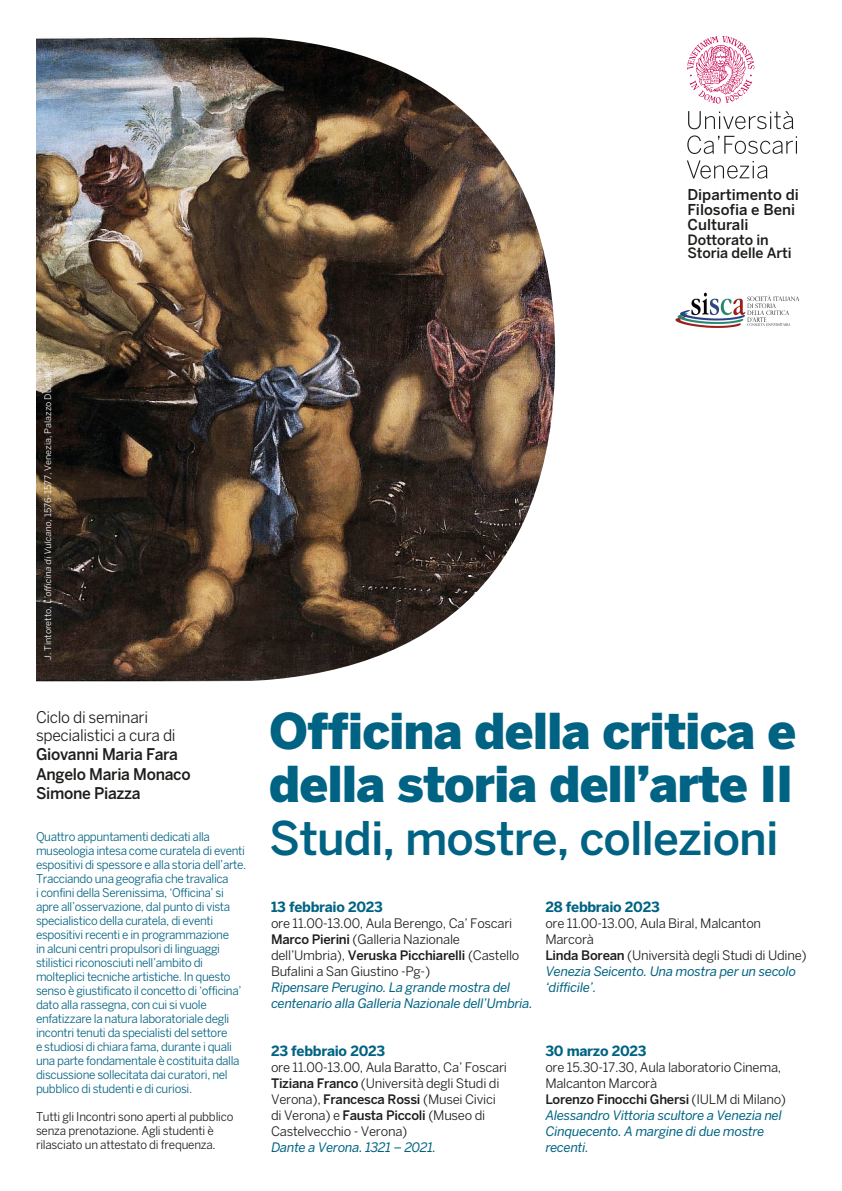
<style>
.page{position:relative;width:842px;height:1191px;background:#fff}
.page>*{position:absolute;margin:0;border:0;box-sizing:border-box;transform-origin:0 0}
.t1{font:900 49px/53px "Benton Sans";letter-spacing:-.02em;color:#006383}
.t2{font:500 46px "Benton Sans";letter-spacing:-.02em;color:#006383}
.t3{font:500 16px/19.4px "Benton Sans";letter-spacing:-.02em;color:#1d1d1b}
.t4{font:16px/18px "Benton Sans";letter-spacing:-.02em;color:#1d1d1b}
.t5{font:500 14.9px/14.9px "Benton Sans";color:#1d1d1b}
.t6{font:500 14.2px/13px "Benton Sans";letter-spacing:-.01em;color:#1d1d1b}
.t7{font:700 14px "Benton Sans";letter-spacing:-.02em;color:#006383}
.t8{font:13px/16px "Benton Sans";letter-spacing:-.02em;color:#1d1d1b}
.t9{font:italic 13px/16px "Benton Sans";letter-spacing:-.02em;color:#006383}
.t10{font:12px/14px "Benton Sans";letter-spacing:-.03em;color:#006383}
.t11{font:12px/14px "Benton Sans";letter-spacing:-.02em;color:#1d1d1b}
.t12{font:9px "Benton Sans";color:#fff}
.s1{font-weight:500}
.s2{font-style:italic;color:#006383}
.s3{font-style:normal;color:#1d1d1b}
.s4{font-weight:500;font-style:normal;color:#1d1d1b}
</style>
<div class="page">
<img style="left:36px;top:37px;width:519px;height:645px">
<img style="left:676px;top:293px;width:123px;height:35px">
<svg style="left:688px;top:111px;width:105px;height:18px"></svg>
<svg style="left:687px;top:135px;width:110px;height:19px"></svg>
<svg style="left:687px;top:160px;width:80px;height:19px"></svg>
<svg style="left:687px;top:36px;width:67px;height:68px"></svg>
<p class="t5" style="left:687px;top:187px;width:113px">Dipartimento di<br>Filosofia e Beni<br>Culturali</p>
<p class="t6" style="left:687px;top:233px;width:106px">Dottorato in<br>Storia delle Arti</p>
<p class="t12" style="left:42px;top:659px;width:290px;rotate:-90deg">J. Tintoretto, L’officina di Vulcano, 1576-1577, Venezia, Palazzo Ducale</p>
<h3 class="t4" style="left:36px;top:708px;width:141px">Ciclo di seminari specialistici a cura di</h3>
<h3 class="t3" style="left:36px;top:744px;width:156px">Giovanni Maria Fara<br>Angelo Maria Monaco<br>Simone Piazza</h3>
<p class="t10" style="left:36px;top:829px;width:212px">Quattro appuntamenti dedicati alla museologia intesa come curatela di eventi espositivi di spessore e alla storia dell’arte.<br>Tracciando una geografia che travalica<br>i confini della Serenissima, ‘Officina’ si apre all’osservazione, dal punto di vista specialistico della curatela, di eventi espositivi recenti e in programmazione<br>in alcuni centri propulsori di linguaggi stilistici riconosciuti nell’ambito di molteplici tecniche artistiche. In questo senso è giustificato il concetto di ‘officina’ dato alla rassegna, con cui si vuole enfatizzare la natura laboratoriale degli incontri tenuti da specialisti del settore<br>e studiosi di chiara fama, durante i quali una parte fondamentale è costituita dalla discussione sollecitata dai curatori, nel pubblico di studenti e di curiosi.</p>
<p class="t11" style="left:36px;top:1109px;width:199px">Tutti gli Incontri sono aperti al pubblico senza prenotazione. Agli studenti è rilasciato un attestato di frequenza.</p>
<h1 class="t1" style="left:269px;top:704px;width:528px">Officina della critica e della storia dell’arte II</h1>
<h2 class="t2" style="left:269px;top:810px;width:511px">Studi, mostre, collezioni</h2>
<p class="t7" style="left:271px;top:898px;width:113px">13 febbraio 2023</p>
<p class="t8" style="left:271px;top:915px;width:250px">ore 11.00-13.00, Aula Berengo, Ca’ Foscari <span class="s1">Marco Pierini</span> (Galleria Nazionale dell’Umbria), <span class="s1">Veruska Picchiarelli</span> (Castello Bufalini a San Giustino -Pg-)</p>
<p class="t9" style="left:271px;top:979px;width:263px">Ripensare Perugino. La grande mostra del centenario alla Galleria Nazionale dell’Umbria.</p>
<p class="t7" style="left:271px;top:1042px;width:116px">23 febbraio 2023</p>
<p class="t8" style="left:271px;top:1059px;width:237px">ore 11.00-13.00, Aula Baratto, Ca’ Foscari <span class="s1">Tiziana Franco</span> (Università degli Studi di Verona), <span class="s1">Francesca Rossi</span> (Musei Civici di Verona) e <span class="s1">Fausta Piccoli</span> (Museo di Castelvecchio - Verona)</p>
<p class="t9" style="left:271px;top:1139px;width:167px">Dante a Verona. 1321 – 2021.</p>
<p class="t7" style="left:545px;top:898px;width:116px">28 febbraio 2023</p>
<p class="t8" style="left:545px;top:915px;width:263px">ore 11.00-13.00, Aula Biral, Malcanton<br>Marcorà<br><span class="s1">Linda Borean</span> (Università degli Studi di Udine)<br><span class="s2">Venezia Seicento. Una mostra per un secolo ‘difficile’.</span></p>
<p class="t7" style="left:545px;top:1042px;width:103px">30 marzo 2023</p>
<p class="t9" style="left:545px;top:1059px;width:242px"><span class="s3">ore 15.30-17.30, Aula laboratorio Cinema,<br>Malcanton Marcorà<br></span><span class="s4">Lorenzo Finocchi Ghersi</span> <span class="s3">(IULM di Milano)<br></span>Alessandro Vittoria scultore a Venezia nel<br>Cinquecento. A margine di due mostre recenti.</p>
</div>
